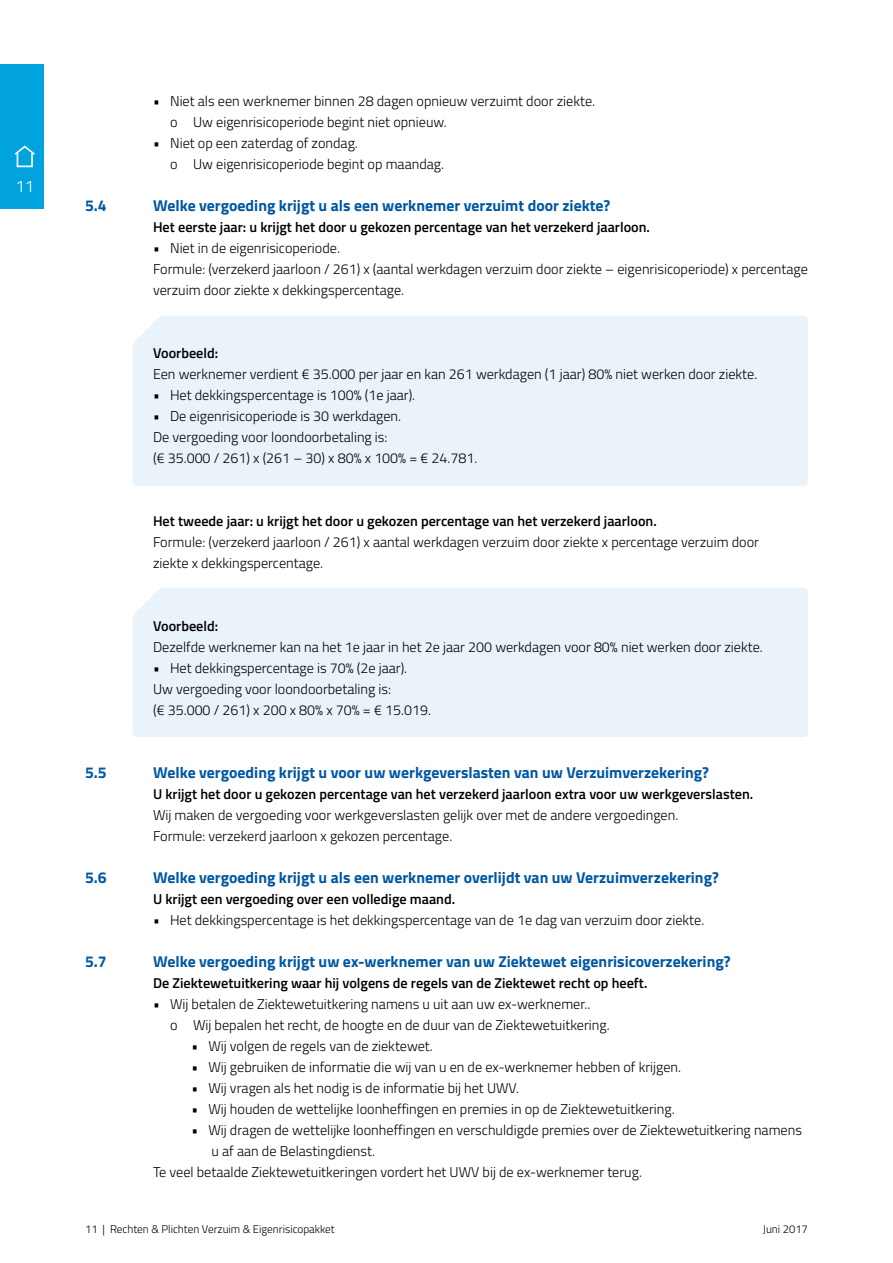
<style>
.page{position:relative;width:893px;height:1263px;background:#fff}
.page>*{position:absolute;margin:0;border:0;box-sizing:border-box;transform-origin:0 0}
.t1{font:300 16.65px "Titillium Web";color:#fff}
.t2{font:700 15.75px "Titillium Web";color:#0058a3}
.t3{font:300 14.25px/21px "Titillium Web";color:#000}
.t4{font:600 14.25px "Titillium Web";color:#000}
.t5{font:300 11.25px "Titillium Web";color:#000}
</style>
<div class="page">
<div style="left:133px;top:316px;width:675px;height:170px;background:#eaf3fa"></div>
<div style="left:133px;top:588px;width:675px;height:149px;background:#eaf3fa"></div>
<div style="left:0;top:64px;width:43px;height:144px;background:#00a3de"></div>
<svg style="left:14px;top:145px;width:21px;height:11px"></svg>
<div style="left:17px;top:152px;width:16px;height:15px;background:#00a3de;border:2px solid #fff"></div>
<p class="t1" style="left:16px;top:174px;width:20px">11</p>
<p class="t3" style="left:170px;top:90px;width:427px;text-indent:-17px">• Niet als een werknemer binnen 28 dagen opnieuw verzuimt door ziekte. o Uw eigenrisicoperiode begint niet opnieuw.</p>
<p class="t3" style="left:170px;top:132px;width:275px;text-indent:-17px">• Niet op een zaterdag of zondag.<br>o Uw eigenrisicoperiode begint op maandag.</p>
<p class="t2" style="left:85px;top:193px;width:23px">5.4</p>
<p class="t2" style="left:153px;top:193px;width:459px">Welke vergoeding krijgt u als een werknemer verzuimt door ziekte?</p>
<p class="t4" style="left:153px;top:216px;width:498px">Het eerste jaar: u krijgt het door u gekozen percentage van het verzekerd jaarloon.</p>
<p class="t3" style="left:153px;top:237px;width:656px">• Niet in de eigenrisicoperiode.<br>Formule: (verzekerd jaarloon / 261) x (aantal werkdagen verzuim door ziekte – eigenrisicoperiode) x percentage verzuim door ziekte x dekkingspercentage.</p>
<p class="t4" style="left:153px;top:342px;width:67px">Voorbeeld:</p>
<p class="t3" style="left:153px;top:363px;width:606px">Een werknemer verdient € 35.000 per jaar en kan 261 werkdagen (1 jaar) 80% niet werken door ziekte.</p>
<p class="t3" style="left:153px;top:384px;width:264px">• Het dekkingspercentage is 100% (1e jaar).</p>
<p class="t3" style="left:153px;top:405px;width:326px">• De eigenrisicoperiode is 30 werkdagen.<br>De vergoeding voor loondoorbetaling is:<br>(€ 35.000 / 261) x (261 – 30) x 80% x 100% = € 24.781.</p>
<p class="t4" style="left:153px;top:510px;width:505px">Het tweede jaar: u krijgt het door u gekozen percentage van het verzekerd jaarloon.</p>
<p class="t3" style="left:153px;top:531px;width:607px">Formule: (verzekerd jaarloon / 261) x aantal werkdagen verzuim door ziekte x percentage verzuim door ziekte x dekkingspercentage.</p>
<p class="t4" style="left:153px;top:615px;width:67px">Voorbeeld:</p>
<p class="t3" style="left:153px;top:636px;width:611px">Dezelfde werknemer kan na het 1e jaar in het 2e jaar 200 werkdagen voor 80% niet werken door ziekte.</p>
<p class="t3" style="left:153px;top:657px;width:279px">• Het dekkingspercentage is 70% (2e jaar).<br>Uw vergoeding voor loondoorbetaling is:<br>(€ 35.000 / 261) x 200 x 80% x 70% = € 15.019.</p>
<p class="t2" style="left:85px;top:760px;width:23px">5.5</p>
<p class="t2" style="left:153px;top:760px;width:558px">Welke vergoeding krijgt u voor uw werkgeverslasten van uw Verzuimverzekering?</p>
<p class="t4" style="left:153px;top:783px;width:602px">U krijgt het door u gekozen percentage van het verzekerd jaarloon extra voor uw werkgeverslasten.</p>
<p class="t3" style="left:153px;top:804px;width:527px">Wij maken de vergoeding voor werkgeverslasten gelijk over met de andere vergoedingen.<br>Formule: verzekerd jaarloon x gekozen percentage.</p>
<p class="t2" style="left:85px;top:865px;width:23px">5.6</p>
<p class="t2" style="left:153px;top:865px;width:567px">Welke vergoeding krijgt u als een werknemer overlijdt van uw Verzuimverzekering?</p>
<p class="t4" style="left:153px;top:888px;width:304px">U krijgt een vergoeding over een volledige maand.</p>
<p class="t3" style="left:153px;top:909px;width:553px">• Het dekkingspercentage is het dekkingspercentage van de 1e dag van verzuim door ziekte.</p>
<p class="t2" style="left:85px;top:949px;width:23px">5.7</p>
<p class="t2" style="left:153px;top:949px;width:579px">Welke vergoeding krijgt uw ex-werknemer van uw Ziektewet eigenrisicoverzekering?</p>
<p class="t4" style="left:153px;top:972px;width:496px">De Ziektewetuitkering waar hij volgens de regels van de Ziektewet recht op heeft.</p>
<p class="t3" style="left:170px;top:993px;width:441px;text-indent:-17px">• Wij betalen de Ziektewetuitkering namens u uit aan uw ex-werknemer..<br>o Wij bepalen het recht, de hoogte en de duur van de Ziektewetuitkering.</p>
<p class="t3" style="left:191px;top:1035px;width:243px">• Wij volgen de regels van de ziektewet.</p>
<p class="t3" style="left:191px;top:1056px;width:491px">• Wij gebruiken de informatie die wij van u en de ex-werknemer hebben of krijgen.</p>
<p class="t3" style="left:191px;top:1077px;width:329px">• Wij vragen als het nodig is de informatie bij het UWV.</p>
<p class="t3" style="left:191px;top:1098px;width:485px">• Wij houden de wettelijke loonheffingen en premies in op de Ziektewetuitkering.</p>
<p class="t3" style="left:191px;top:1119px;width:612px">• Wij dragen de wettelijke loonheffingen en verschuldigde premies over de Ziektewetuitkering namens</p>
<p class="t3" style="left:212px;top:1140px;width:165px">u af aan de Belastingdienst.</p>
<p class="t3" style="left:153px;top:1161px;width:490px">Te veel betaalde Ziektewetuitkeringen vordert het UWV bij de ex-werknemer terug.</p>
<p class="t5" style="left:85px;top:1221px;width:251px">11 | Rechten &amp; Plichten Verzuim &amp; Eigenrisicopakket</p>
<p class="t5" style="left:763px;top:1221px;width:47px">Juni 2017</p>
</div>
